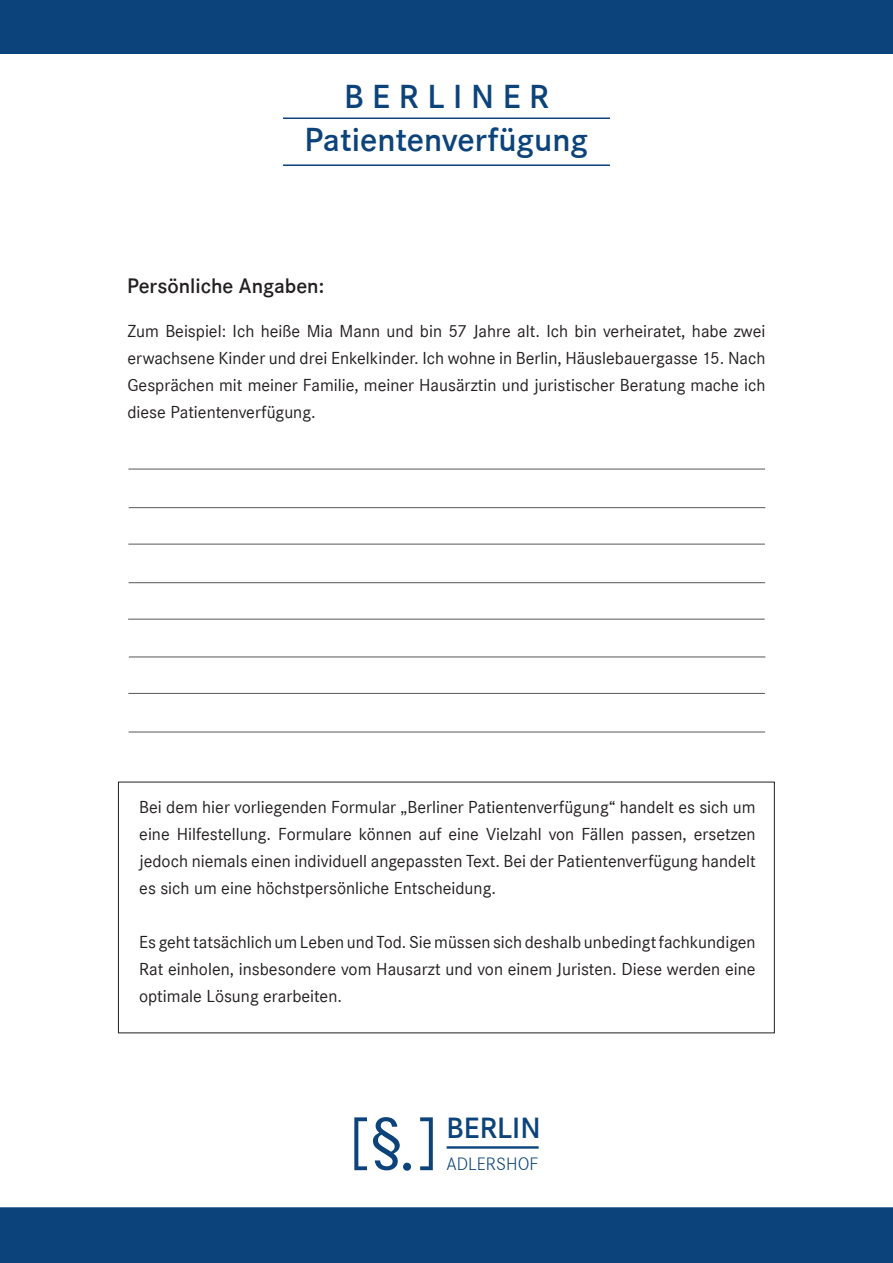
<style>
.page{position:relative;width:893px;height:1263px;background:#fff}
.page>*{position:absolute;margin:0;border:0;box-sizing:border-box;transform-origin:0 0}
.t1{font:600 34.5px/42.8px "Corporate S";color:#0b437a;text-align:center}
.t2{font:600 30.3px "Corporate S";color:#0b437a}
.t3{font:600 21.75px "Corporate S";color:#231f20}
.t4{font:300 18.6px "Corporate S";color:#0b437a}
.t5{font:18px/27px "Corporate S";color:#231f20;text-align:justify}
</style>
<div class="page">
<div style="left:0;top:0;width:893px;height:54px;background:#0b437a"></div>
<div style="left:0;top:1207px;width:893px;height:56px;background:#0b437a"></div>
<hr style="left:283px;top:117px;width:327px;height:2px;background:#0b437a">
<hr style="left:283px;top:164px;width:327px;height:2px;background:#0b437a">
<hr style="left:128px;top:469px;width:637px;height:1px;background:#57585a">
<hr style="left:128px;top:544px;width:637px;height:1px;background:#57585a">
<hr style="left:128px;top:619px;width:637px;height:1px;background:#57585a">
<hr style="left:128px;top:693px;width:637px;height:1px;background:#57585a">
<hr style="left:129px;top:507px;width:636px;height:1px;background:#57585a">
<hr style="left:129px;top:582px;width:636px;height:1px;background:#57585a">
<hr style="left:129px;top:657px;width:636px;height:1px;background:#57585a">
<hr style="left:129px;top:732px;width:636px;height:1px;background:#57585a">
<svg style="left:354px;top:1117px;width:13px;height:53px"></svg>
<svg style="left:373px;top:1117px;width:38px;height:54px"></svg>
<svg style="left:420px;top:1117px;width:13px;height:53px"></svg>
<hr style="left:447px;top:1146px;width:92px;height:3px;background:#0b437a">
<h1 class="t1" style="left:304px;top:75px;width:285px">BERLINER<br>Patientenverfügung</h1>
<p class="t3" style="left:127px;top:273px;width:199px">Persönliche Angaben:</p>
<p class="t5" style="left:127px;top:318px;width:639px">Zum Beispiel: Ich heiße Mia Mann und bin 57 Jahre alt. Ich bin verheiratet, habe zwei erwachsene Kinder und drei Enkelkinder. Ich wohne in Berlin, Häuslebauergasse 15. Nach Gesprächen mit meiner Familie, meiner Hausärztin und juristischer Beratung mache ich diese Patientenverfügung.</p>
<p class="t5" style="left:139px;top:793px;width:618px">Bei dem hier vorliegenden Formular „Berliner Patientenverfügung“ handelt es sich um eine Hilfestellung. Formulare können auf eine Vielzahl von Fällen passen, ersetzen jedoch niemals einen individuell angepassten Text. Bei der Patientenverfügung handelt es sich um eine höchstpersönliche Entscheidung.</p>
<p class="t5" style="left:139px;top:928px;width:618px">Es geht tatsächlich um Leben und Tod. Sie müssen sich deshalb unbedingt fachkundigen Rat einholen, insbesondere vom Hausarzt und von einem Juristen. Diese werden eine optimale Lösung erarbeiten.</p>
<h2 class="t2" style="left:447px;top:1110px;width:96px">BERLIN</h2>
<p class="t4" style="left:446px;top:1153px;width:94px">ADLERSHOF</p>
</div>
